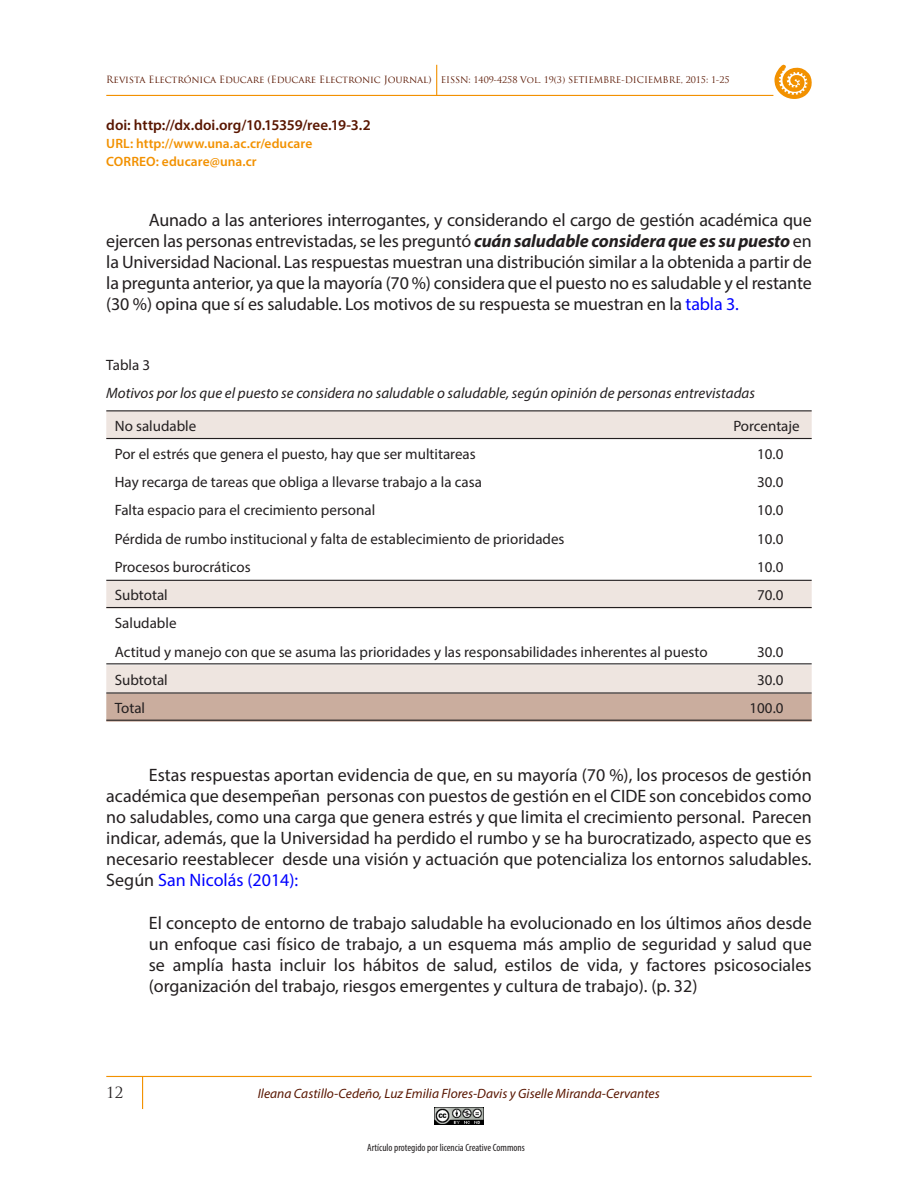
<style>
.page{position:relative;width:918px;height:1188px;background:#fff}
.page>*{position:absolute;margin:0;border:0;box-sizing:border-box;transform-origin:0 0}
.TEXTO{font:18px/21px "Myriad Pro";letter-spacing:-.01em;color:#231f20;text-align:justify}
.CITA_TEXTUAL{font:18px/21px "Myriad Pro";color:#231f20;text-align:justify}
.t1{font:15px "Myriad Pro";color:#231f20}
.t2{font:italic 15px "Myriad Pro";color:#231f20}
.t3{font:600 15px "Myriad Pro";color:#591600}
.t4{font:15px "Trajan Pro";color:#231f20}
.t5{font:italic 13.5px "Myriad Pro";color:#591600}
.t6{font:600 13.5px/18px "Myriad Pro";letter-spacing:.005em;color:#f29100}
.t7{font:condensed 10.5px "Myriad Pro";color:#231f20}
.t8{font:9px "Trajan Pro";letter-spacing:-.01em;color:#591600}
.s1{font-size:9.75px}
.s2{font-weight:700;font-style:italic}
.s3{color:#00f}
.s4{color:#fff}
.s5{color:#eee5e0}
</style>
<div class="page">
<hr style="left:106px;top:1076px;width:706px;height:1px;background:#f29100">
<hr style="left:142px;top:1076px;width:1px;height:33px;background:#f29100">
<hr style="left:106px;top:95px;width:667px;height:1px;background:#f29100">
<hr style="left:436px;top:65px;width:1px;height:31px;background:#f29100">
<svg style="left:774px;top:64px;width:38px;height:35px"></svg>
<img style="left:434px;top:1107px;width:50px;height:18px">
<svg style="left:106px;top:411px;width:706px;height:281px"></svg>
<svg style="left:106px;top:694px;width:706px;height:28px;background:#c8ac9d"></svg>
<hr style="left:106px;top:410px;width:706px;height:1px;background:#231f20">
<hr style="left:106px;top:438px;width:706px;height:1px;background:#231f20">
<hr style="left:106px;top:580px;width:706px;height:1px;background:#231f20">
<hr style="left:106px;top:607px;width:706px;height:1px;background:#231f20">
<hr style="left:106px;top:663px;width:706px;height:1px;background:#231f20">
<hr style="left:106px;top:692px;width:706px;height:2px;background:#231f20">
<hr style="left:106px;top:720px;width:706px;height:1px;background:#231f20">
<p class="t8" style="left:106px;top:74px;width:625px"><span class="s1">Revista Electrónica Educare (Educare Electronic Journal)</span> EISSN: 1409-4258 Vol. 19(3) SETIEMBRE-DICIEMBRE, 2015: 1-25</p>
<p class="t3" style="left:106px;top:115px;width:266px">doi: http://dx.doi.org/10.15359/ree.19-3.2</p>
<p class="t6" style="left:106px;top:134px;width:208px">URL: http://www.una.ac.cr/educare<br>CORREO: educare@una.cr</p>
<p class="TEXTO" style="left:106px;top:209px;width:707px;text-indent:43px">Aunado a las anteriores interrogantes, y considerando el cargo de gestión académica que ejercen las personas entrevistadas, se les preguntó <span class="s2">cuán saludable considera que es su puesto</span> en la Universidad Nacional. Las respuestas muestran una distribución similar a la obtenida a partir de la pregunta anterior, ya que la mayoría (70 %) considera que el puesto no es saludable y el restante (30 %) opina que sí es saludable. Los motivos de su respuesta se muestran en la <span class="s3">tabla 3.</span></p>
<p class="t1" style="left:106px;top:355px;width:45px">Tabla 3</p>
<p class="t2" style="left:106px;top:384px;width:650px">Motivos por los que el puesto se considera no saludable o saludable, según opinión de personas entrevistadas</p>
<p class="t1" style="left:115px;top:416px;width:83px">No saludable</p>
<p class="t1" style="left:733px;top:416px;width:68px">Porcentaje</p>
<p class="t1" style="left:115px;top:445px;width:362px">Por el estrés que genera el puesto, hay que ser multitareas</p>
<p class="t1" style="left:750px;top:445px;width:35px"><span class="s4">0</span>10.0</p>
<p class="t1" style="left:115px;top:473px;width:369px">Hay recarga de tareas que obliga a llevarse trabajo a la casa</p>
<p class="t1" style="left:750px;top:473px;width:35px"><span class="s4">0</span>30.0</p>
<p class="t1" style="left:115px;top:501px;width:262px">Falta espacio para el crecimiento personal</p>
<p class="t1" style="left:750px;top:501px;width:35px"><span class="s4">0</span>10.0</p>
<p class="t1" style="left:115px;top:529px;width:451px">Pérdida de rumbo institucional y falta de establecimiento de prioridades</p>
<p class="t1" style="left:750px;top:529px;width:35px"><span class="s4">0</span>10.0</p>
<p class="t1" style="left:115px;top:558px;width:137px">Procesos burocráticos</p>
<p class="t1" style="left:750px;top:558px;width:35px"><span class="s4">0</span>10.0</p>
<p class="t1" style="left:115px;top:586px;width:55px">Subtotal</p>
<p class="t1" style="left:750px;top:586px;width:35px"><span class="s5">0</span>70.0</p>
<p class="t1" style="left:115px;top:614px;width:63px">Saludable</p>
<p class="t1" style="left:115px;top:642px;width:594px">Actitud y manejo con que se asuma las prioridades y las responsabilidades inherentes al puesto</p>
<p class="t1" style="left:750px;top:642px;width:35px"><span class="s4">0</span>30.0</p>
<p class="t1" style="left:115px;top:671px;width:55px">Subtotal</p>
<p class="t1" style="left:750px;top:671px;width:35px"><span class="s5">0</span>30.0</p>
<p class="t1" style="left:115px;top:699px;width:32px">Total</p>
<p class="t1" style="left:750px;top:699px;width:35px">100.0</p>
<p class="TEXTO" style="left:106px;top:765px;width:707px;text-indent:43px">Estas respuestas aportan evidencia de que, en su mayoría (70 %), los procesos de gestión académica que desempeñan personas con puestos de gestión en el CIDE son concebidos como no saludables, como una carga que genera estrés y que limita el crecimiento personal. Parecen indicar, además, que la Universidad ha perdido el rumbo y se ha burocratizado, aspecto que es necesario reestablecer desde una visión y actuación que potencializa los entornos saludables.<br>Según <span class="s3">San Nicolás (2014):</span></p>
<p class="CITA_TEXTUAL" style="left:149px;top:912px;width:664px">El concepto de entorno de trabajo saludable ha evolucionado en los últimos años desde un enfoque casi físico de trabajo, a un esquema más amplio de seguridad y salud que se amplía hasta incluir los hábitos de salud, estilos de vida, y factores psicosociales (organización del trabajo, riesgos emergentes y cultura de trabajo). (p. 32)</p>
<p class="t4" style="left:106px;top:1083px;width:19px">12</p>
<p class="t5" style="left:258px;top:1085px;width:403px">Ileana Castillo-Cedeño, Luz Emilia Flores-Davis y Giselle Miranda-Cervantes</p>
<p class="t7" style="left:367px;top:1141px;width:159px">Artículo protegido por licencia Creative Commons</p>
</div>
